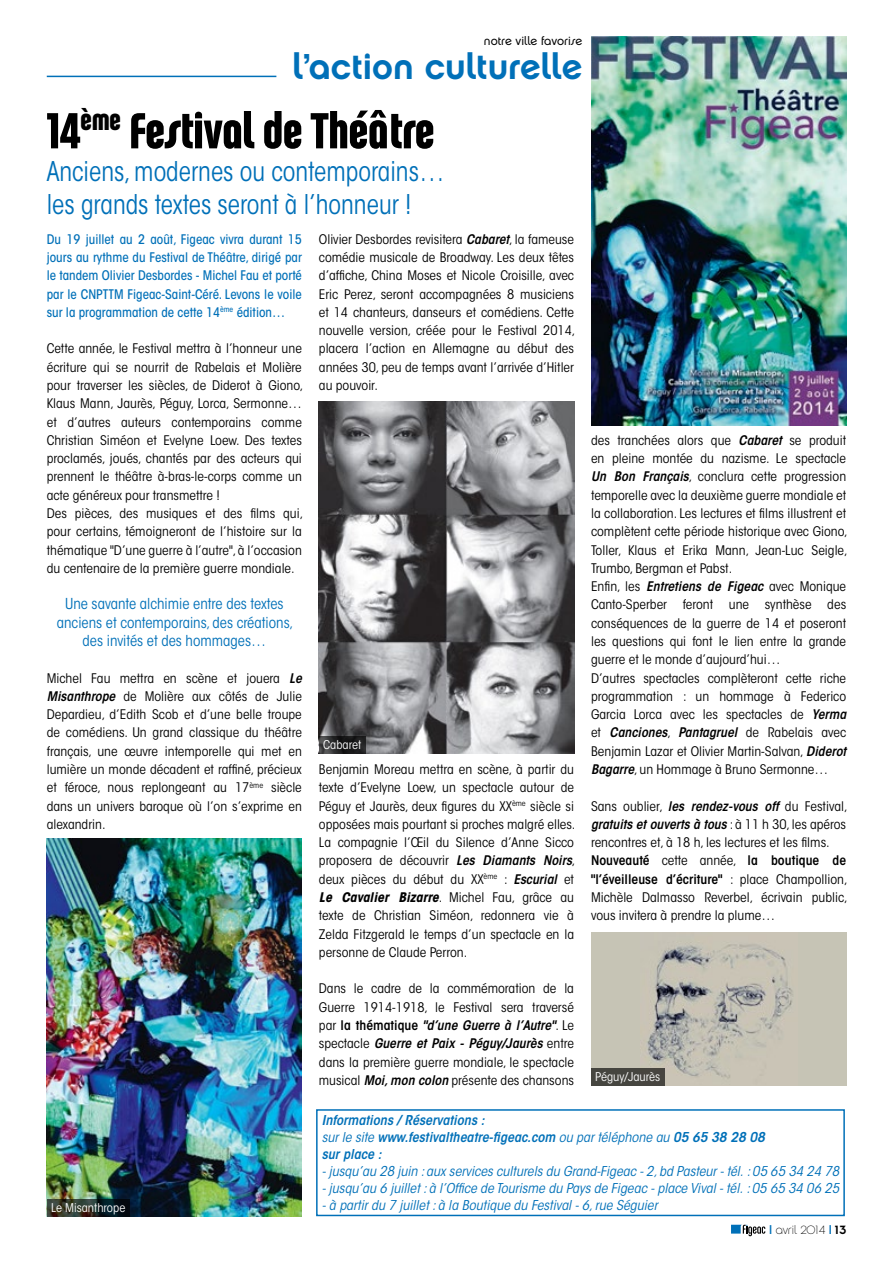
<style>
.page{position:relative;width:893px;height:1263px;background:#fff}
.page>*{position:absolute;margin:0;border:0;box-sizing:border-box;transform-origin:0 0}
.t1{font:54px "Chalet Comprime Hong Kong Seventy";color:#000}
.t2{font:36px "Chalet New York Nineteen Seventy";color:#0070b8}
.t3{font:condensed 27px/33px "ITC Avant Garde Std";color:#0070b8;scale:.95 1}
.t4{font:condensed 15px/18.3px "ITC Avant Garde Std";color:#0070b8;text-align:center}
.t5{font:italic condensed 13.5px "ITC Avant Garde Std";color:#0070b8;scale:1.05 1}
.t6{font:italic 600 condensed 13.5px/17.1px "ITC Avant Garde Std";color:#0070b8;scale:1.05 1}
.t7{font:condensed 13.2px/18.3px "ITC Avant Garde Std";color:#000;text-align:justify;scale:1.05 1}
.t8{font:500 condensed 13.2px/18.3px "ITC Avant Garde Std";color:#0070b8;text-align:justify}
.t9{font:condensed 12px "ITC Avant Garde Std";color:#fff;scale:1.05 1}
.t10{font:12px "Chalet London Nineteen Seventy";letter-spacing:-.005em;color:#000}
.t11{font:12px "Chalet Paris Nineteen Seventy";color:#000}
.s1{font-weight:600;font-style:italic}
.s2{font-weight:700;font-style:italic}
.s3{font-weight:600}
.s4{font-weight:400}
.s5{font-family:"ITC Avant Garde Std";font-weight:500;color:#0070b8}
.s6{font-family:"Chalet New York Nineteen Seventy"}
</style>
<div class="page">
<svg style="left:731px;top:1225px;width:34px;height:11px"></svg>
<hr style="left:47px;top:76px;width:229px;height:1px;background:#0070b8">
<div style="left:316px;top:1109px;width:529px;height:107px;border:2px solid #0070b8"></div>
<img style="left:591px;top:36px;width:255px;height:390px">
<img style="left:319px;top:402px;width:255px;height:351px">
<img style="left:47px;top:839px;width:255px;height:377px">
<div style="left:591px;top:932px;width:255px;height:153px;background:#c6c4b5"></div>
<img style="left:647px;top:944px;width:146px;height:134px">
<svg style="left:47px;top:1199px;width:83px;height:17px"></svg>
<svg style="left:319px;top:736px;width:46px;height:17px"></svg>
<div style="left:591px;top:1068px;width:74px;height:17px;background:#45453f"></div>
<p class="t10" style="left:484px;top:34px;width:100px">notre ville favorise</p>
<h2 class="t2" style="left:293px;top:45px;width:291px">l’action culturelle</h2>
<h1 class="t1" style="left:47px;top:99px;width:389px">14<sup>ème</sup> Festival de Théâ tre</h1>
<h3 class="t3" style="left:47px;top:155px;width:420px">Anciens, modernes ou contemporains… les grands textes seront à l’honneur !</h3>
<p class="t8" style="left:47px;top:230px;width:257px">Du 19 juillet au 2 août, Figeac vivra durant 15 jours au rythme du Festival de Théâtre, dirigé par le tandem Olivier Desbordes - Michel Fau et porté par le CNPTTM Figeac-Saint-Céré. Levons le voile sur la programmation de cette 14<sup>ème</sup> édition…</p>
<p class="t7" style="left:47px;top:339px;width:246px;text-align:left">Cette année, le Festival mettra à l’honneur une écriture qui se nourrit de Rabelais et Molière pour traverser les siècles, de Diderot à Giono, Klaus Mann, Jaurès, Péguy, Lorca, Sermonne… et d’autres auteurs contemporains comme Christian Siméon et Evelyne Loew. Des textes proclamés, joués, chantés par des acteurs qui prennent le théâtre à-bras-le-corps comme un acte généreux pour transmettre !<br>Des pièces, des musiques et des films qui, pour certains, témoigneront de l’histoire sur la thématique "D’une guerre à l’autre", à l’occasion du centenaire de la première guerre mondiale.</p>
<p class="t4" style="left:57px;top:595px;width:238px">Une savante alchimie entre des textes anciens et contemporains, des créations, des invités et des hommages…</p>
<p class="t7" style="left:47px;top:669px;width:245px">Michel Fau mettra en scène et jouera <span class="s1">Le Misanthrope</span> de Molière aux côtés de Julie Depardieu, d’Edith Scob et d’une belle troupe de comédiens. Un grand classique du théâtre français, une œuvre intemporelle qui met en lumière un monde décadent et raffiné, précieux et féroce, nous replongeant au 17<sup>ème</sup> siècle dans un univers baroque où l’on s’exprime en alexandrin.</p>
<p class="t7" style="left:319px;top:230px;width:246px">Olivier Desbordes revisitera <span class="s1">Cabaret</span>, la fameuse comédie musicale de Broadway. Les deux têtes d’affiche, China Moses et Nicole Croisille, avec Eric Perez, seront accompagnées 8 musiciens et 14 chanteurs, danseurs et comédiens. Cette nouvelle version, créée pour le Festival 2014, placera l’action en Allemagne au début des années 30, peu de temps avant l’arrivée d’Hitler au pouvoir.</p>
<p class="t9" style="left:323px;top:737px;width:38px">Cabaret</p>
<p class="t7" style="left:319px;top:760px;width:246px">Benjamin Moreau mettra en scène, à partir du texte d’Evelyne Loew, un spectacle autour de Péguy et Jaurès, deux figures du XX<sup>ème</sup> siècle si opposées mais pourtant si proches malgré elles.<br>La compagnie l’Œil du Silence d’Anne Sicco proposera de découvrir <span class="s1">Les Diamants Noirs</span>, deux pièces du début du XX<sup>ème</sup> : <span class="s1">Escurial</span> et <span class="s2">Le Cavalier Bizarre</span>. Michel Fau, grâce au texte de Christian Siméon, redonnera vie à Zelda Fitzgerald le temps d’un spectacle en la personne de Claude Perron.</p>
<p class="t7" style="left:319px;top:979px;width:244px">Dans le cadre de la commémoration de la Guerre 1914-1918, le Festival sera traversé par <span class="s3">la thématique</span> <span class="s1">"d’une Guerre à l’Autre"</span>. Le spectacle <span class="s1">Guerre et Paix - Péguy/Jaurès</span> entre dans la première guerre mondiale, le spectacle musical <span class="s1">Moi, mon colon</span> présente des chansons</p>
<p class="t7" style="left:591px;top:431px;width:246px;text-align:left">des tranchées alors que <span class="s1">Cabaret</span> se produit en pleine montée du nazisme. Le spectacle <span class="s1">Un Bon Français</span>, conclura cette progression temporelle avec la deuxième guerre mondiale et la collaboration. Les lectures et films illustrent et complètent cette période historique avec Giono, Toller, Klaus et Erika Mann, Jean-Luc Seigle, Trumbo, Bergman et Pabst.<br>Enfin, les <span class="s1">Entretiens de Figeac</span> avec Monique Canto-Sperber feront une synthèse des conséquences de la guerre de 14 et poseront les questions qui font le lien entre la grande guerre et le monde d’aujourd’hui…<br>D’autres spectacles complèteront cette riche programmation : un hommage à Federico Garcia Lorca avec les spectacles de <span class="s1">Yerma </span>et <span class="s1">Canciones</span>, <span class="s1">Pantagruel</span> de Rabelais avec Benjamin Lazar et Olivier Martin-Salvan, <span class="s1">Diderot Bagarre</span>, un Hommage à Bruno Sermonne…</p>
<p class="t7" style="left:591px;top:797px;width:246px;text-align:left">Sans oublier, <span class="s1">les rendez-vous off</span> du Festival, <span class="s1">gratuits et ouverts à tous</span> : à 11 h 30, les apéros rencontres et, à 18 h, les lectures et les films.<br><span class="s3">Nouveauté</span> cette année, <span class="s3">la boutique de "l’éveilleuse d’écriture"</span> : place Champollion, Michèle Dalmasso Reverbel, écrivain public, vous invitera à prendre la plume…</p>
<p class="t9" style="left:595px;top:1070px;width:63px">Péguy/Jaurès</p>
<p class="t6" style="left:322px;top:1112px;width:423px">Informations / Réservations :<br><span class="s4">sur le site</span> www.festivaltheatre-figeac.com <span class="s4">ou par téléphone au</span> 05 65 38 28 08 sur place :</p>
<p class="t5" style="left:322px;top:1163px;width:494px">- jusqu’au 28 juin : aux services culturels du Grand-Figeac - 2, bd Pasteur - tél. : 05 65 34 24 78</p>
<p class="t5" style="left:322px;top:1180px;width:494px">- jusqu’au 6 juillet : à l’Office de Tourisme du Pays de Figeac - place Vival - tél. : 05 65 34 06 25</p>
<p class="t9" style="left:51px;top:1200px;width:72px">Le Misanthrope</p>
<p class="t5" style="left:322px;top:1197px;width:321px">- à partir du 7 juillet : à la Boutique du Festival - 6, rue Séguier</p>
<p class="t11" style="left:769px;top:1222px;width:79px"><span class="s5">I</span> avril 2014 <span class="s5">I</span> <span class="s6">13</span></p>
</div>
